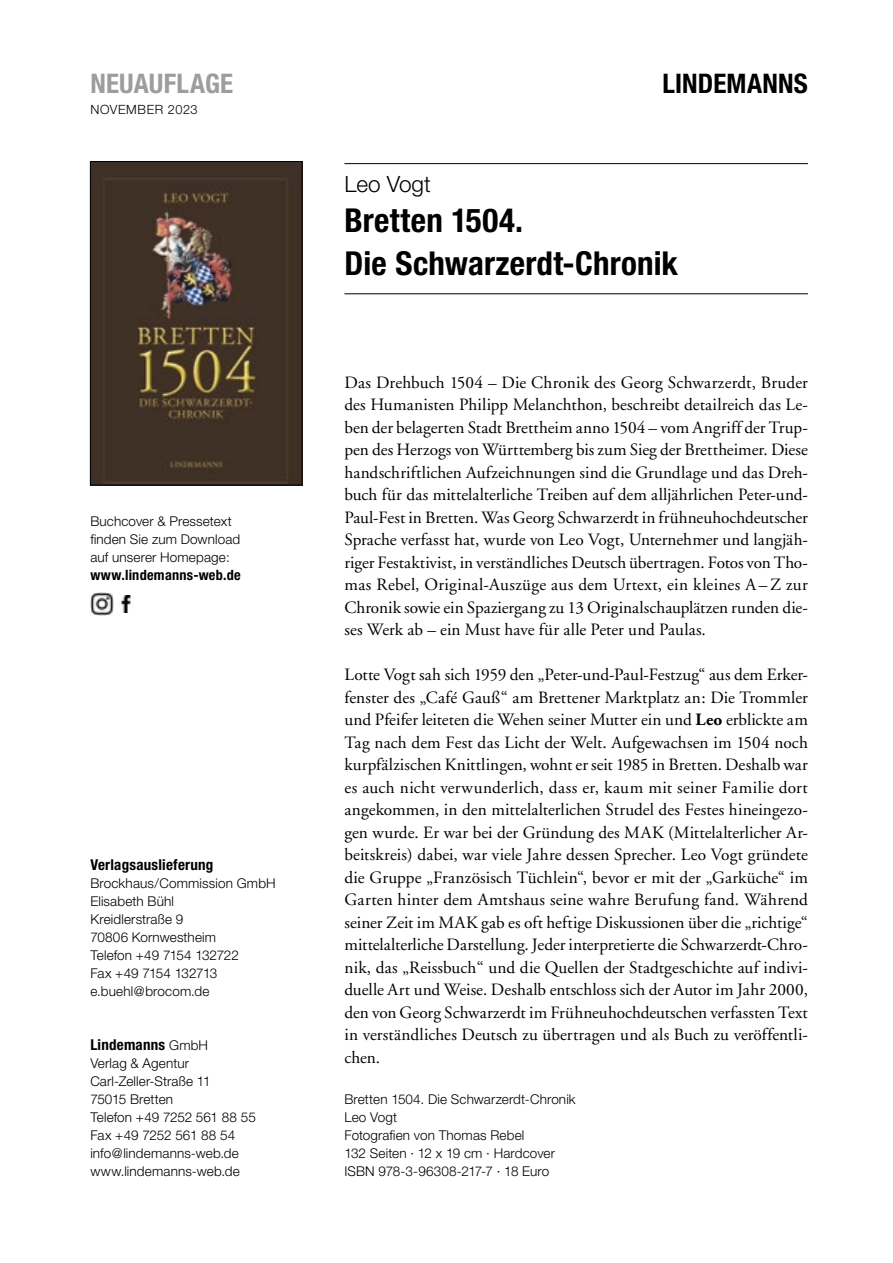
<style>
.page{position:relative;width:893px;height:1263px;background:#fff}
.page>*{position:absolute;margin:0;border:0;box-sizing:border-box;transform-origin:0 0}
.t1{font:700 condensed 33px/43.2px "Helvetica Neue";letter-spacing:.005em;color:#000}
.t2{font:700 condensed 27px "Helvetica Neue";letter-spacing:.01em;color:#9d9d9c}
.t3{font:700 condensed 27px "Helvetica Neue";letter-spacing:.01em;color:#000}
.t4{font:300 22.5px "Helvetica Neue";color:#000}
.t5{font:17.25px/22.5px "Adobe Garamond";letter-spacing:.005em;color:#000;text-align:justify}
.t6{font:700 condensed 15px "Helvetica Neue";letter-spacing:.015em;color:#000}
.t7{font:700 condensed 14.25px "Helvetica Neue";letter-spacing:.02em;color:#000}
.t8{font:300 13.5px/18px "Helvetica Neue";letter-spacing:.01em;color:#000}
.t9{font:300 12.75px "Helvetica Neue";letter-spacing:.04em;color:#000}
.s1{font-weight:300;font-stretch:normal;font-size:13.5px}
.s2{font-weight:700}
</style>
<div class="page">
<div style="left:43px;top:79px;width:76px;height:76px;border:2px solid #fff;border-radius:50%"></div>
<hr style="left:344px;top:163px;width:464px;height:1px;background:#000">
<hr style="left:344px;top:293px;width:464px;height:1px;background:#000">
<img style="left:90px;top:593px;width:23px;height:23px">
<img style="left:121px;top:596px;width:10px;height:17px">
<img style="left:92px;top:163px;width:208px;height:320px">
<div style="left:90px;top:161px;width:212px;height:324px;border:1px solid #000"></div>
<h2 class="t2" style="left:90px;top:67px;width:144px">Neuauflage</h2>
<p class="t9" style="left:90px;top:102px;width:57px">November</p>
<p class="t9" style="left:168px;top:102px;width:31px">2023</p>
<p class="t8" style="left:90px;top:512px;width:151px">Buchcover &amp; Pressetext finden Sie zum Download auf unserer Homepage:</p>
<p class="t7" style="left:90px;top:566px;width:152px">www.lindemanns-web.de</p>
<p class="t6" style="left:90px;top:855px;width:125px">Verlagsauslieferung</p>
<p class="t8" style="left:90px;top:874px;width:187px">Brockhaus/Commission GmbH<br>Elisabeth Bühl<br>Kreidlerstraße 9<br>70806 Kornwestheim<br>Telefon +49 7154 132722<br>Fax +49 7154 132713 e.buehl@brocom.de</p>
<p class="t6" style="left:90px;top:1035px;width:119px">Lindemanns <span class="s1">GmbH</span></p>
<p class="t8" style="left:90px;top:1054px;width:167px">Verlag &amp; Agentur<br>Carl-Zeller-Straße 11<br>75015 Bretten<br>Telefon +49 7252 561 88 55<br>Fax +49 7252 561 88 54 info@lindemanns-web.de www.lindemanns-web.de</p>
<h2 class="t3" style="left:662px;top:67px;width:116px">Lindemanns</h2>
<h3 class="t4" style="left:344px;top:170px;width:88px">Leo Vogt</h3>
<h1 class="t1" style="left:344px;top:198px;width:335px">Bretten 1504.<br>Die Schwarzerdt-Chronik</h1>
<p class="t5" style="left:344px;top:371px;width:465px">Das Drehbuch 1504 – Die Chronik des Georg Schwarzerdt, Bruder des Humanisten Philipp Melanchthon, beschreibt detailreich das Le&shy;ben der belagerten Stadt Brettheim anno 1504 – vom Angriff der Trup&shy;pen des Herzogs von Württemberg bis zum Sieg der Brettheimer. Diese handschriftlichen Aufzeichnungen sind die Grundlage und das Dreh&shy;buch für das mittelalterliche Treiben auf dem alljährlichen Peter-und-Paul-Fest in Bretten. Was Georg Schwarzerdt in frühneuhochdeutscher Sprache verfasst hat, wurde von Leo Vogt, Unternehmer und langjäh&shy;riger Festaktivist, in verständliches Deutsch übertragen. Fotos von Tho&shy;mas Rebel, Original-Auszüge aus dem Urtext, ein kleines A–Z zur Chronik sowie ein Spaziergang zu 13 Originalschauplätzen runden die&shy;ses Werk ab – ein Must have für alle Peter und Paulas.</p>
<p class="t5" style="left:344px;top:664px;width:465px">Lotte Vogt sah sich 1959 den „Peter-und-Paul-Festzug“ aus dem Erker&shy;fenster des „Café Gauß“ am Brettener Marktplatz an: Die Trommler und Pfeifer leiteten die Wehen seiner Mutter ein und <span class="s2">Leo</span> erblickte am Tag nach dem Fest das Licht der Welt. Aufgewachsen im 1504 noch kurpfälzischen Knittlingen, wohnt er seit 1985 in Bretten. Deshalb war es auch nicht verwunderlich, dass er, kaum mit seiner Familie dort angekommen, in den mittelalterlichen Strudel des Festes hineingezo&shy;gen wurde. Er war bei der Gründung des MAK (Mittelalterlicher Ar&shy;beitskreis) dabei, war viele Jahre dessen Sprecher. Leo Vogt gründete die Gruppe „Französisch Tüchlein“, bevor er mit der „Garküche“ im Garten hinter dem Amtshaus seine wahre Berufung fand. Während seiner Zeit im MAK gab es oft heftige Diskussionen über die „richtige“ mittelalterliche Darstellung. Jeder interpretierte die Schwarzerdt-Chro&shy;nik, das „Reissbuch“ und die Quellen der Stadtgeschichte auf indivi&shy;duelle Art und Weise. Deshalb entschloss sich der Autor im Jahr 2000, den von Georg Schwarzerdt im Frühneuhochdeutschen verfassten Text in verständliches Deutsch zu übertragen und als Buch zu veröffentli&shy;chen.</p>
<p class="t8" style="left:344px;top:1090px;width:233px">Bretten 1504. Die Schwarzerdt-Chronik<br>Leo Vogt<br>Fotografien von Thomas Rebel<br>132 Seiten · 12 x 19 cm · Hardcover<br>ISBN 978-3-96308-217-7 · 18 Euro</p>
</div>
